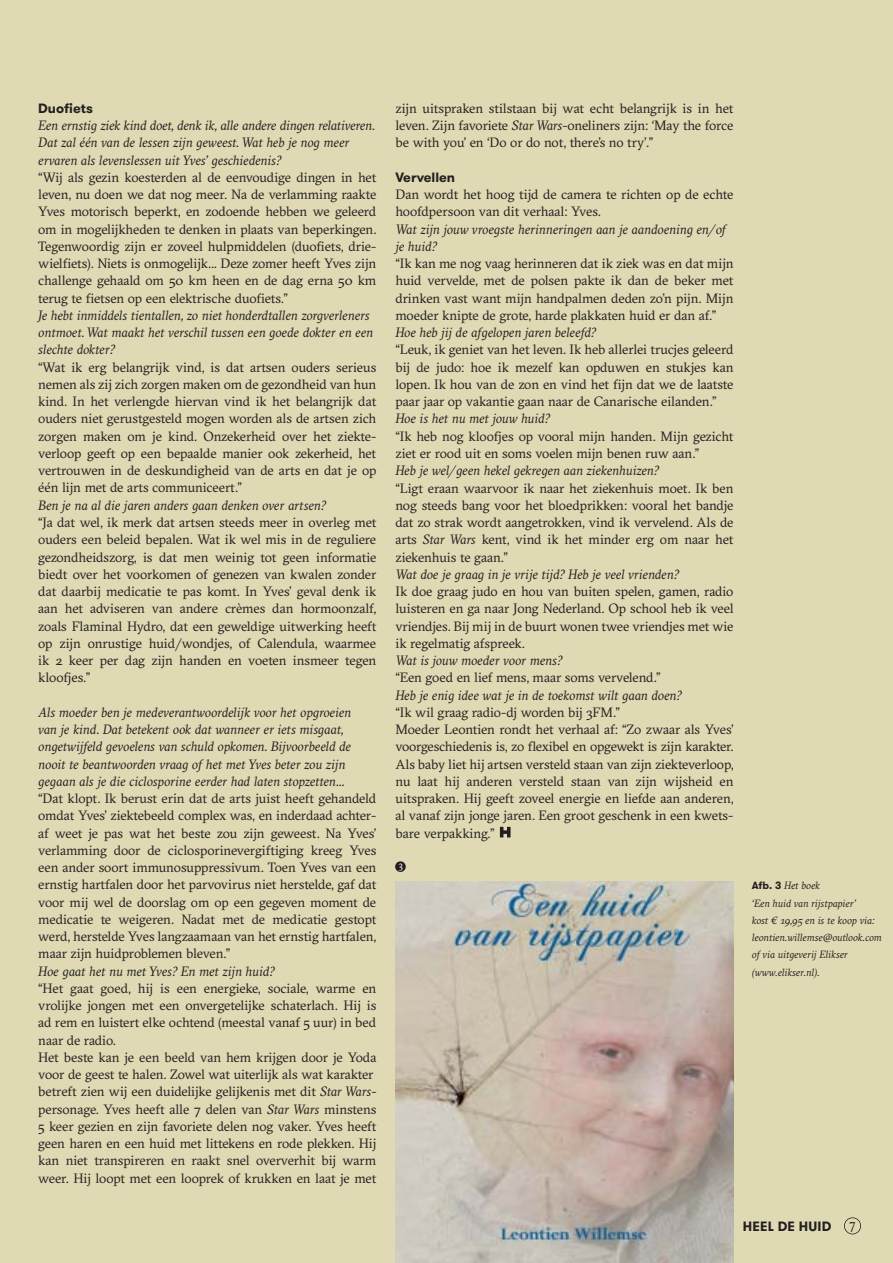
<style>
.page{position:relative;width:893px;height:1263px;background:#dfdab3}
.page>*{position:absolute;margin:0;border:0;box-sizing:border-box;transform-origin:0 0}
.t1{font:13.5px/17.2px "GT Sectra";letter-spacing:-.01em;color:#231f20;text-align:justify}
.t2{font:italic 13.5px/17.2px "GT Sectra";letter-spacing:-.01em;color:#231f20}
.t3{font:700 13.5px "GT Walsheim";color:#231f20}
.t4{font:13.5px "Matrix IIOT";color:#231f20}
.t5{font:italic 10.5px/17.2px "GT Sectra";color:#231f20}
.t6{font:10.5px "Matrix IIOT";color:#fff}
.s1{font-style:italic}
.s2{font-family:"GT Walsheim";font-weight:700;font-style:normal}
</style>
<div class="page">
<div style="left:844px;top:1217px;width:17px;height:17px;border:2px solid #231f20;border-radius:50%"></div>
<img style="left:395px;top:882px;width:338px;height:381px">
<div style="left:395px;top:861px;width:11px;height:11px;background:#231f20;border-radius:50%"></div>
<svg style="left:500px;top:827px;width:11px;height:10px"></svg>
<p class="t3" style="left:38px;top:103px;width:56px">Duofiets</p>
<p class="t2" style="left:38px;top:118px;width:338px">Een ernstig ziek kind doet, denk ik, alle andere dingen relativeren.<br>Dat zal één van de lessen zijn geweest. Wat heb je nog meer ervaren als levenslessen uit Yves’ geschiedenis?</p>
<p class="t1" style="left:38px;top:170px;width:340px">“Wij als gezin koesterden al de eenvoudige dingen in het leven, nu doen we dat nog meer. Na de verlamming raakte Yves motorisch beperkt, en zodoende hebben we geleerd om in mogelijkheden te denken in plaats van beperkingen.<br>Tegenwoordig zijn er zoveel hulpmiddelen (duofiets, drie&shy;wielfiets). Niets is onmogelijk... Deze zomer heeft Yves zijn challenge gehaald om 50 km heen en de dag erna 50 km terug te fietsen op een elektrische duofiets.”</p>
<p class="t2" style="left:38px;top:308px;width:336px">Je hebt inmiddels tientallen, zo niet honderdtallen zorgverleners ontmoet. Wat maakt het verschil tussen een goede dokter en een slechte dokter?</p>
<p class="t1" style="left:38px;top:360px;width:340px">“Wat ik erg belangrijk vind, is dat artsen ouders serieus nemen als zij zich zorgen maken om de gezondheid van hun kind. In het verlengde hiervan vind ik het belangrijk dat ouders niet gerustgesteld mogen worden als de artsen zich zorgen maken om je kind. Onzekerheid over het ziekte&shy;verloop geeft op een bepaalde manier ook zekerheid, het vertrouwen in de deskundigheid van de arts en dat je op één lijn met de arts communiceert.”</p>
<p class="t2" style="left:38px;top:498px;width:289px">Ben je na al die jaren anders gaan denken over artsen?</p>
<p class="t1" style="left:38px;top:515px;width:340px">“Ja dat wel, ik merk dat artsen steeds meer in overleg met ouders een beleid bepalen. Wat ik wel mis in de reguliere gezondheidszorg, is dat men weinig tot geen informatie biedt over het voorkomen of genezen van kwalen zonder dat daarbij medicatie te pas komt. In Yves’ geval denk ik aan het adviseren van andere crèmes dan hormoonzalf, zoals Flaminal Hydro, dat een geweldige uitwerking heeft op zijn onrustige huid/wondjes, of Calendula, waarmee ik 2 keer per dag zijn handen en voeten insmeer tegen kloofjes.”</p>
<p class="t2" style="left:38px;top:705px;width:314px">Als moeder ben je medeverantwoordelijk voor het opgroeien van je kind. Dat betekent ook dat wanneer er iets misgaat, ongetwijfeld gevoelens van schuld opkomen. Bijvoorbeeld de nooit te beantwoorden vraag of het met Yves beter zou zijn gegaan als je die ciclosporine eerder had laten stopzetten…</p>
<p class="t1" style="left:38px;top:791px;width:340px">“Dat klopt. Ik berust erin dat de arts juist heeft gehandeld omdat Yves’ ziektebeeld complex was, en inderdaad achter&shy;af weet je pas wat het beste zou zijn geweest. Na Yves’ verlamming door de ciclosporinevergiftiging kreeg Yves een ander soort immunosuppressivum. Toen Yves van een ernstig hartfalen door het parvovirus niet herstelde, gaf dat voor mij wel de doorslag om op een gegeven moment de medicatie te weigeren. Nadat met de medicatie gestopt werd, herstelde Yves langzaamaan van het ernstig hartfalen, maar zijn huidproblemen bleven.”</p>
<p class="t2" style="left:38px;top:964px;width:238px">Hoe gaat het nu met Yves? En met zijn huid?</p>
<p class="t1" style="left:38px;top:981px;width:340px;text-align:left">“Het gaat goed, hij is een energieke, sociale, warme en vrolijke jongen met een onvergetelijke schaterlach. Hij is ad rem en luistert elke ochtend (meestal vanaf 5 uur) in bed naar de radio.<br>Het beste kan je een beeld van hem krijgen door je Yoda voor de geest te halen. Zowel wat uiterlijk als wat karakter betreft zien wij een duidelijke gelijkenis met dit <span class="s1">Star Wars&shy;</span>personage. Yves heeft alle 7 delen van <span class="s1">Star Wars</span> minstens 5 keer gezien en zijn favoriete delen nog vaker. Yves heeft geen haren en een huid met littekens en rode plekken. Hij kan niet transpireren en raakt snel oververhit bij warm weer. Hij loopt met een looprek of krukken en laat je met</p>
<p class="t1" style="left:395px;top:101px;width:340px">zijn uitspraken stilstaan bij wat echt belangrijk is in het leven. Zijn favoriete <span class="s1">Star Wars</span>-oneliners zijn: ‘May the force be with you’ en ‘Do or do not, there’s no try’.”</p>
<p class="t3" style="left:395px;top:173px;width:61px">Vervellen</p>
<p class="t1" style="left:395px;top:187px;width:340px">Dan wordt het hoog tijd de camera te richten op de echte hoofdpersoon van dit verhaal: Yves.</p>
<p class="t2" style="left:395px;top:222px;width:332px">Wat zijn jouw vroegste herinneringen aan je aandoening en/of je huid?</p>
<p class="t1" style="left:395px;top:256px;width:340px">“Ik kan me nog vaag herinneren dat ik ziek was en dat mijn huid vervelde, met de polsen pakte ik dan de beker met drinken vast want mijn handpalmen deden zo’n pijn. Mijn moeder knipte de grote, harde plakkaten huid er dan af.”</p>
<p class="t2" style="left:395px;top:325px;width:202px">Hoe heb jij de afgelopen jaren beleefd?</p>
<p class="t1" style="left:395px;top:343px;width:340px">“Leuk, ik geniet van het leven. Ik heb allerlei trucjes geleerd bij de judo: hoe ik mezelf kan opduwen en stukjes kan lopen. Ik hou van de zon en vind het fijn dat we de laatste paar jaar op vakantie gaan naar de Canarische eilanden.”</p>
<p class="t2" style="left:395px;top:412px;width:156px">Hoe is het nu met jouw huid?</p>
<p class="t1" style="left:395px;top:429px;width:339px">“Ik heb nog kloofjes op vooral mijn handen. Mijn gezicht ziet er rood uit en soms voelen mijn benen ruw aan.”</p>
<p class="t2" style="left:395px;top:463px;width:265px">Heb je wel/geen hekel gekregen aan ziekenhuizen?</p>
<p class="t1" style="left:395px;top:481px;width:340px">“Ligt eraan waarvoor ik naar het ziekenhuis moet. Ik ben nog steeds bang voor het bloedprikken: vooral het bandje dat zo strak wordt aangetrokken, vind ik vervelend. Als de arts <span class="s1">Star Wars</span> kent, vind ik het minder erg om naar het ziekenhuis te gaan.”</p>
<p class="t2" style="left:395px;top:567px;width:285px">Wat doe je graag in je vrije tijd? Heb je veel vrienden?</p>
<p class="t1" style="left:395px;top:584px;width:340px">Ik doe graag judo en hou van buiten spelen, gamen, radio luisteren en ga naar Jong Nederland. Op school heb ik veel vriendjes. Bij mij in de buurt wonen twee vriendjes met wie ik regelmatig afspreek.</p>
<p class="t2" style="left:395px;top:653px;width:168px">Wat is jouw moeder voor mens?</p>
<p class="t1" style="left:395px;top:670px;width:267px">“Een goed en lief mens, maar soms vervelend.”</p>
<p class="t2" style="left:395px;top:688px;width:288px">Heb je enig idee wat je in de toekomst wilt gaan doen?</p>
<p class="t1" style="left:395px;top:705px;width:340px;text-align:left">“Ik wil graag radio-dj worden bij 3FM.”<br>Moeder Leontien rondt het verhaal af: “Zo zwaar als Yves’ voorgeschiedenis is, zo flexibel en opgewekt is zijn karakter.<br>Als baby liet hij artsen versteld staan van zijn ziekteverloop, nu laat hij anderen versteld staan van zijn wijsheid en uitspraken. Hij geeft zoveel energie en liefde aan anderen, al vanaf zijn jonge jaren. Een groot geschenk in een kwets&shy;bare verpakking.”</p>
<p class="t6" style="left:398px;top:859px;width:6px">3</p>
<p class="t5" style="left:752px;top:878px;width:131px"><span class="s2">Afb. 3</span> Het boek<br>‘Een huid van rijstpapier’<br>kost € 19,95 en is te koop via: leontien.willemse@outlook.com of via uitgeverij Elikser (www.elikser.nl).</p>
<p class="t3" style="left:743px;top:1221px;width:90px">HEEL DE HUID</p>
<p class="t4" style="left:850px;top:1216px;width:8px">7</p>
</div>
